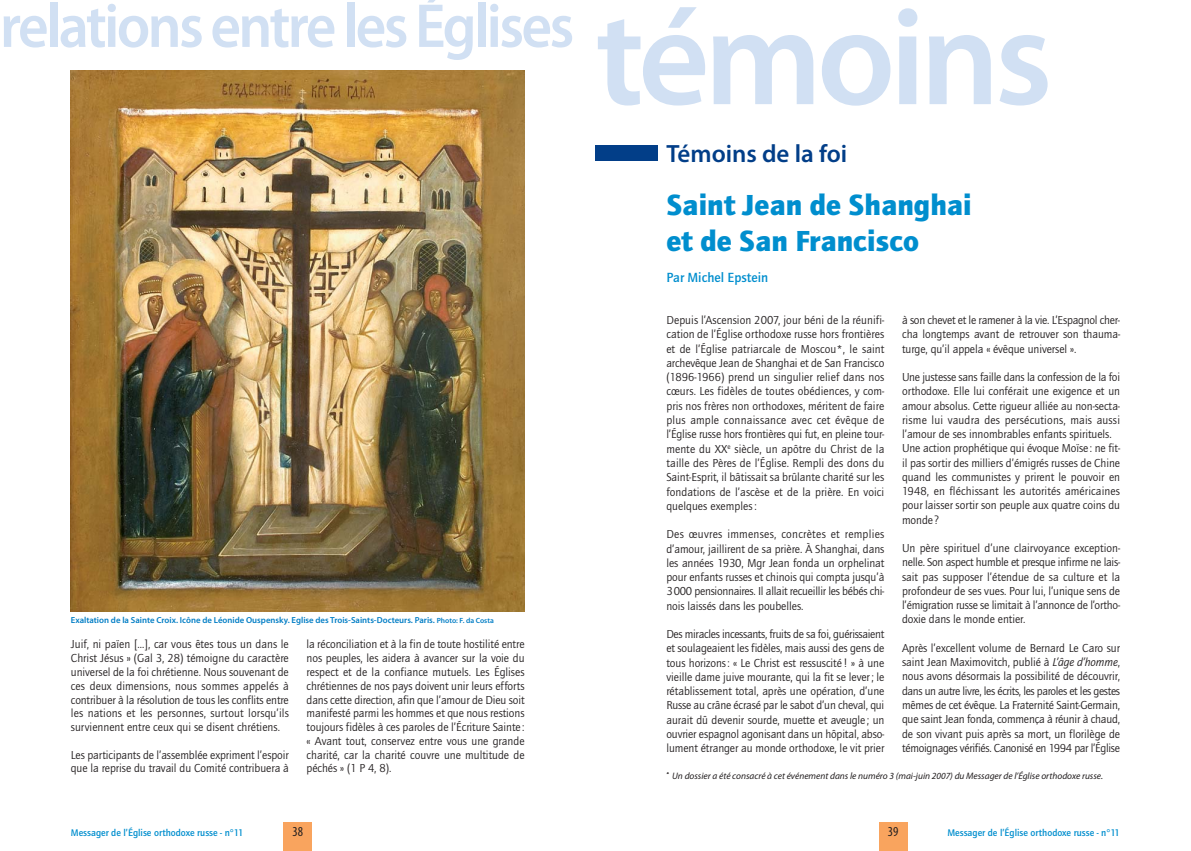
<style>
.page{position:relative;width:1191px;height:851px;background:#fff}
.page>*{position:absolute;margin:0;border:0;box-sizing:border-box;transform-origin:0 0}
.t1{font:600 138.75px "Myriad Pro";letter-spacing:-.04em;color:#d1e0f3}
.t2{font:600 62.5px "Myriad Pro";letter-spacing:-.045em;color:#d1e0f3;scale:.95 1}
.t3{font:900 30px/36px "Quay Itc T";color:#008ece}
.t4{font:600 25px "Myriad Pro";color:#023e88}
.t5{font:700 13.75px "Quay Itc T";color:#008ece}
.t6{font:condensed 13.75px "Myriad Pro";color:#231f20}
.t7{font:11.88px/14.2px "Quay Itc T";letter-spacing:-.005em;color:#231f20;text-align:justify}
.t8{font:700 10px "Quay Itc T";color:#008ece}
.t9{font:italic 9.38px "Myriad Pro";color:#231f20}
.t10{font:600 8.75px "Myriad Pro";color:#007dc5}
.s1{font-size:7.5px}
.s2{font-style:italic}
</style>
<div class="page">
<div style="left:283px;top:822px;width:29px;height:28px;background:#f9a45e"></div>
<div style="left:879px;top:822px;width:28px;height:28px;background:#f9a45e"></div>
<div style="left:595px;top:145px;width:62px;height:16px;background:#023e88"></div>
<img style="left:71px;top:71px;width:453px;height:540px">
<h2 class="t2" style="left:0;top:3px;width:606px">relations entre les Églises</h2>
<p class="t10" style="left:71px;top:616px;width:424px">Exaltation de la Sainte Croix. Icône de Léonide Ouspensky. Eglise des Trois-Saints-Docteurs. Paris. <span class="s1">Photo: F. da Costa</span></p>
<p class="t7" style="left:71px;top:638px;width:219px;line-height:13.8px">Juif, ni païen […], car vous êtes tous un dans le Christ Jésus » (Gal 3, 28) témoigne du caractère universel de la foi chrétienne. Nous souvenant de ces deux dimensions, nous sommes appelés à contribuer à la résolution de tous les conflits entre les nations et les personnes, surtout lorsqu’ils surviennent entre ceux qui se disent chrétiens.</p>
<p class="t7" style="left:71px;top:748px;width:219px;line-height:13.8px">Les participants de l’assemblée expriment l’espoir que la reprise du travail du Comité contribuera à</p>
<p class="t7" style="left:306px;top:638px;width:219px;line-height:13.8px">la réconciliation et à la fin de toute hostilité entre nos peuples, les aidera à avancer sur la voie du respect et de la confiance mutuels. Les Églises chrétiennes de nos pays doivent unir leurs efforts dans cette direction, afin que l’amour de Dieu soit manifesté parmi les hommes et que nous restions toujours fidèles à ces paroles de l’Écriture Sainte: « Avant tout, conservez entre vous une grande charité, car la charité couvre une multitude de péchés » (1 P 4, 8).</p>
<h1 class="t1" style="left:595px;top:6px;width:458px">témoins</h1>
<h3 class="t4" style="left:666px;top:145px;width:182px">Témoins de la foi</h3>
<h3 class="t3" style="left:666px;top:189px;width:307px">Saint Jean de Shanghai et de San Francisco</h3>
<p class="t5" style="left:666px;top:272px;width:103px">Par Michel Epstein</p>
<p class="t7" style="left:666px;top:314px;width:219px">Depuis l’Ascension 2007, jour béni de la réunifi&shy;cation de l’Église orthodoxe russe hors frontières et de l’Église patriarcale de Moscou*, le saint archevêque Jean de Shanghai et de San Francisco (1896-1966) prend un singulier relief dans nos cœurs. Les fidèles de toutes obédiences, y com&shy;pris nos frères non orthodoxes, méritent de faire plus ample connaissance avec cet évêque de l’Église russe hors frontières qui fut, en pleine tour&shy;mente du XX<sup>e</sup> siècle, un apôtre du Christ de la taille des Pères de l’Église. Rempli des dons du Saint-Esprit, il bâtissait sa brûlante charité sur les fondations de l’ascèse et de la prière. En voici quelques exemples :</p>
<p class="t7" style="left:666px;top:528px;width:219px">Des œuvres immenses, concrètes et remplies d’amour, jaillirent de sa prière. À Shanghai, dans les années 1930, Mgr Jean fonda un orphelinat pour enfants russes et chinois qui compta jusqu’à 3000 pensionnaires. Il allait recueillir les bébés chi&shy;nois laissés dans les poubelles.</p>
<p class="t7" style="left:666px;top:628px;width:219px">Des miracles incessants, fruits de sa foi, guérissaient et soulageaient les fidèles, mais aussi des gens de tous horizons: « Le Christ est ressuscité! » à une vieille dame juive mourante, qui la fit se lever; le rétablissement total, après une opération, d’une Russe au crâne écrasé par le sabot d’un cheval, qui aurait dû devenir sourde, muette et aveugle; un ouvrier espagnol agonisant dans un hôpital, abso&shy;lument étranger au monde orthodoxe, le vit prier</p>
<p class="t7" style="left:902px;top:314px;width:219px">à son chevet et le ramener à la vie. L’Espagnol cher&shy;cha longtemps avant de retrouver son thauma&shy;turge, qu’il appela « évêque universel ».</p>
<p class="t7" style="left:902px;top:371px;width:219px;text-align:left">Une justesse sans faille dans la confession de la foi orthodoxe. Elle lui conférait une exigence et un amour absolus. Cette rigueur alliée au non-secta&shy;risme lui vaudra des persécutions, mais aussi l’amour de ses innombrables enfants spirituels.<br>Une action prophétique qui évoque Moïse: ne fit&shy;il pas sortir des milliers d’émigrés russes de Chine quand les communistes y prirent le pouvoir en 1948, en fléchissant les autorités américaines pour laisser sortir son peuple aux quatre coins du monde?</p>
<p class="t7" style="left:902px;top:542px;width:219px">Un père spirituel d’une clairvoyance exception&shy;nelle. Son aspect humble et presque infirme ne lais&shy;sait pas supposer l’étendue de sa culture et la profondeur de ses vues. Pour lui, l’unique sens de l’émigration russe se limitait à l’annonce de l’ortho&shy;doxie dans le monde entier.</p>
<p class="t7" style="left:902px;top:641px;width:219px">Après l’excellent volume de Bernard Le Caro sur saint Jean Maximovitch, publié à <span class="s2">L’âge d’homme</span>, nous avons désormais la possibilité de découvrir, dans un autre livre, les écrits, les paroles et les gestes mêmes de cet évêque. La Fraternité Saint-Germain, que saint Jean fonda, commença à réunir à chaud, de son vivant puis après sa mort, un florilège de témoignages vérifiés. Canonisé en 1994 par l’Église</p>
<p class="t9" style="left:666px;top:772px;width:438px"><sup>*</sup> Un dossier a été consacré à cet événement dans le numéro 3 (mai-juin 2007) du Messager de l’Église orthodoxe russe.</p>
<p class="t8" style="left:71px;top:829px;width:174px">Messager de l’Église orthodoxe russe - n°11</p>
<p class="t6" style="left:292px;top:823px;width:12px">38</p>
<p class="t6" style="left:888px;top:823px;width:12px">39</p>
<p class="t8" style="left:947px;top:829px;width:174px">Messager de l’Église orthodoxe russe - n°11</p>
</div>
